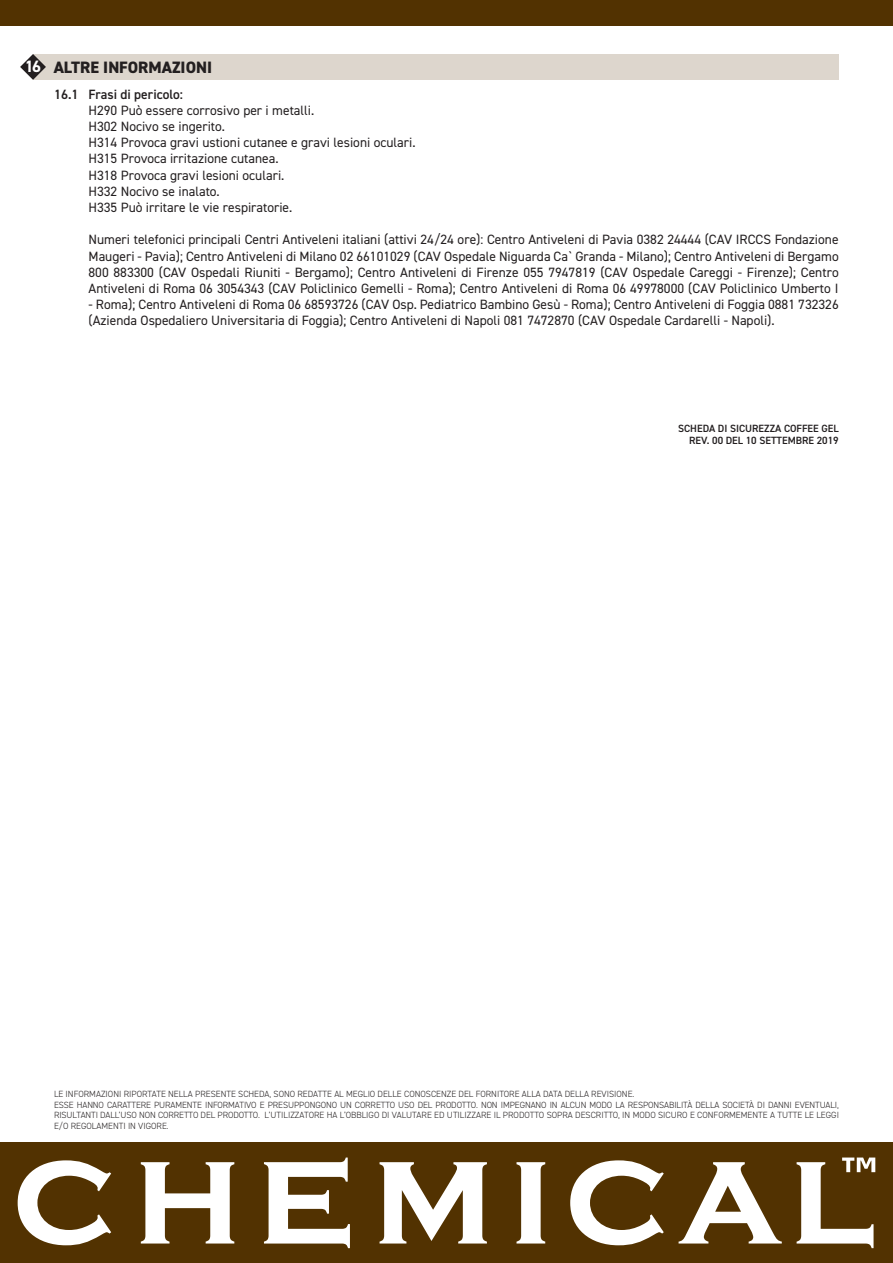
<style>
.page{position:relative;width:893px;height:1263px;background:#fff}
.page>*{position:absolute;margin:0;border:0;box-sizing:border-box;transform-origin:0 0}
.t1{font:800 16.5px "DIN2014";color:#231f20}
.t2{font:700 16.5px "DIN2014";color:#fff}
.t3{font:13.5px/16.2px "DIN2014";color:#231f20;text-align:justify}
.t4{font:600 13.5px "DIN2014";color:#231f20}
.t5{font:600 10.5px "DIN2014";color:#231f20}
.t6{font:300 9px/10.8px "DIN2014";color:#231f20;text-align:justify}
</style>
<div class="page">
<div style="left:0;top:1143px;width:893px;height:120px;background:#523201"></div>
<svg style="left:873px;top:1157px;width:2px;height:15px"></svg>
<svg style="left:18px;top:1157px;width:855px;height:91px"></svg>
<div style="left:0;top:0;width:893px;height:26px;background:#523201"></div>
<div style="left:33px;top:54px;width:806px;height:26px;background:#ddd6cd"></div>
<svg style="left:20px;top:54px;width:26px;height:26px"></svg>
<p class="t2" style="left:25px;top:56px;width:18px">16</p>
<p class="t1" style="left:54px;top:57px;width:160px">ALTRE INFORMAZIONI</p>
<p class="t4" style="left:54px;top:85px;width:131px">16.1 Frasi di pericolo:</p>
<p class="t3" style="left:89px;top:102px;width:227px">H290 Può essere corrosivo per i metalli.</p>
<p class="t3" style="left:89px;top:118px;width:138px">H302 Nocivo se ingerito.</p>
<p class="t3" style="left:89px;top:134px;width:329px">H314 Provoca gravi ustioni cutanee e gravi lesioni oculari.</p>
<p class="t3" style="left:89px;top:150px;width:192px">H315 Provoca irritazione cutanea.</p>
<p class="t3" style="left:89px;top:167px;width:197px">H318 Provoca gravi lesioni oculari.</p>
<p class="t3" style="left:89px;top:183px;width:133px">H332 Nocivo se inalato.</p>
<p class="t3" style="left:89px;top:199px;width:205px">H335 Può irritare le vie respiratorie.</p>
<p class="t3" style="left:89px;top:231px;width:752px">Numeri telefonici principali Centri Antiveleni italiani (attivi 24/24 ore): Centro Antiveleni di Pavia 0382 24444 (CAV IRCCS Fondazione Maugeri - Pavia); Centro Antiveleni di Milano 02 66101029 (CAV Ospedale Niguarda Ca` Granda - Milano); Centro Antiveleni di Bergamo 800 883300 (CAV Ospedali Riuniti - Bergamo); Centro Antiveleni di Firenze 055 7947819 (CAV Ospedale Careggi - Firenze); Centro Antiveleni di Roma 06 3054343 (CAV Policlinico Gemelli - Roma); Centro Antiveleni di Roma 06 49978000 (CAV Policlinico Umberto I</p>
<p class="t3" style="left:89px;top:296px;width:752px">- Roma); Centro Antiveleni di Roma 06 68593726 (CAV Osp. Pediatrico Bambino Gesù - Roma); Centro Antiveleni di Foggia 0881 732326 (Azienda Ospedaliero Universitaria di Foggia); Centro Antiveleni di Napoli 081 7472870 (CAV Ospedale Cardarelli - Napoli).</p>
<p class="t5" style="left:678px;top:421px;width:162px">SCHEDA DI SICUREZZA COFFEE GEL</p>
<p class="t5" style="left:689px;top:434px;width:151px">REV. 00 DEL 10 SETTEMBRE 2019</p>
<p class="t6" style="left:54px;top:1088px;width:582px">LE INFORMAZIONI RIPORTATE NELLA PRESENTE SCHEDA, SONO REDATTE AL MEGLIO DELLE CONOSCENZE DEL FORNITORE ALLA DATA DELLA REVISIONE.</p>
<p class="t6" style="left:54px;top:1099px;width:786px">ESSE HANNO CARATTERE PURAMENTE INFORMATIVO E PRESUPPONGONO UN CORRETTO USO DEL PRODOTTO. NON IMPEGNANO IN ALCUN MODO LA RESPONSABILITÀ DELLA SOCIETÀ DI DANNI EVENTUALI, RISULTANTI DALL’USO NON CORRETTO DEL PRODOTTO. L’UTILIZZATORE HA L’OBBLIGO DI VALUTARE ED UTILIZZARE IL PRODOTTO SOPRA DESCRITTO, IN MODO SICURO E CONFORMEMENTE A TUTTE LE LEGGI E/O REGOLAMENTI IN VIGORE.</p>
</div>
